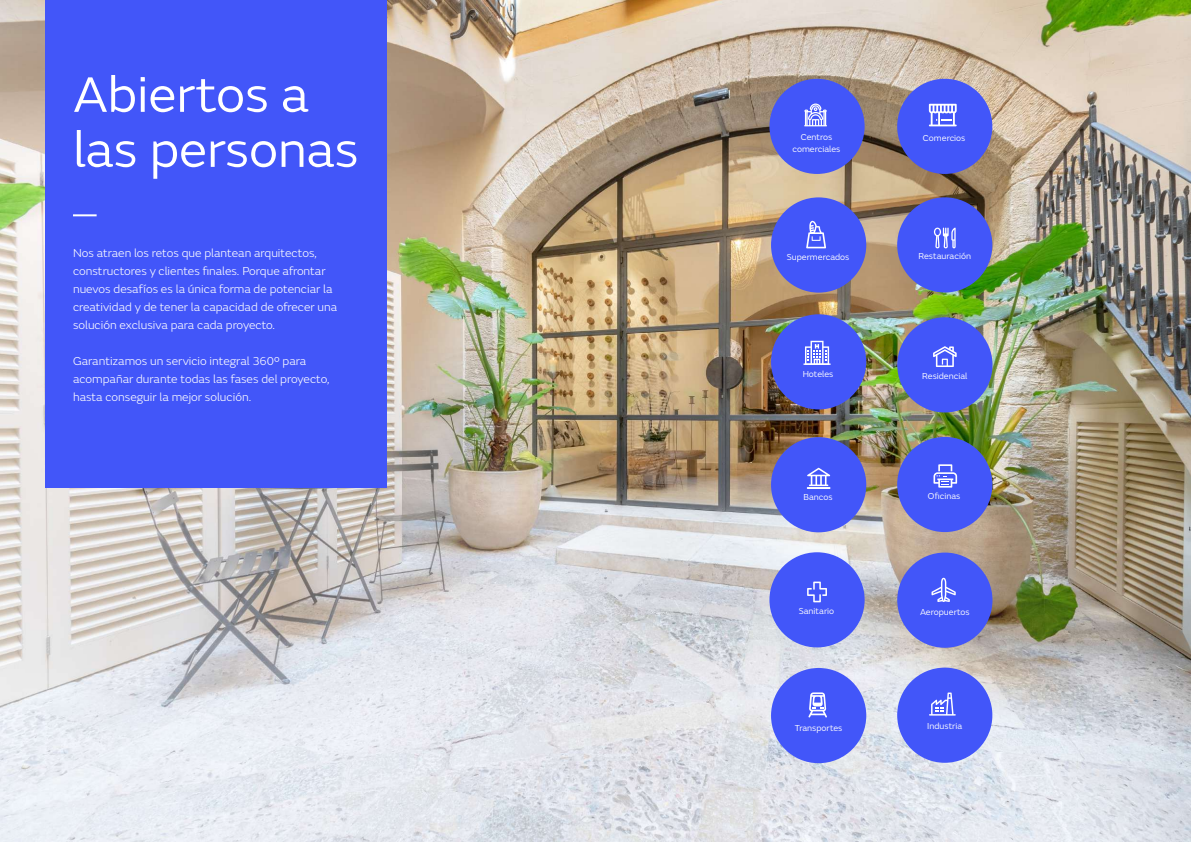
<style>
.page{position:relative;width:1191px;height:842px;background:#fff}
.page>*{position:absolute;margin:0;border:0;box-sizing:border-box;transform-origin:0 0}
.t1{font:52px/55px "FS Emeric";color:#fff}
.t2{font:300 12px/18px "FS Emeric";color:#fff}
.t3{font:9px/11.4px "FS Emeric";color:#fff;text-align:center}
</style>
<div class="page">
<img style="left:0;top:0;width:1191px;height:842px">
<div style="left:45px;top:0;width:342px;height:488px;background:#4256f9"></div>
<hr style="left:73px;top:214px;width:24px;height:2px;background:#fff">
<div style="left:771px;top:197px;width:95px;height:96px;background:#4256f9;border-radius:50%"></div>
<div style="left:897px;top:317px;width:95px;height:95px;background:#4256f9;border-radius:50%"></div>
<svg style="left:933px;top:346px;width:23px;height:21px"></svg>
<div style="left:771px;top:437px;width:95px;height:95px;background:#4256f9;border-radius:50%"></div>
<svg style="left:807px;top:468px;width:23px;height:18px"></svg>
<hr style="left:807px;top:487px;width:23px;height:2px;background:#fff">
<div style="left:897px;top:552px;width:95px;height:96px;background:#4256f9;border-radius:50%"></div>
<div style="left:771px;top:668px;width:95px;height:95px;background:#4256f9;border-radius:50%"></div>
<div style="left:769px;top:79px;width:95px;height:95px;background:#4256f9;border-radius:50%"></div>
<svg style="left:804px;top:104px;width:23px;height:22px"></svg>
<div style="left:897px;top:79px;width:95px;height:95px;background:#4256f9;border-radius:50%"></div>
<div style="left:897px;top:197px;width:95px;height:95px;background:#4256f9;border-radius:50%"></div>
<svg style="left:934px;top:228px;width:21px;height:20px"></svg>
<div style="left:771px;top:314px;width:95px;height:95px;background:#4256f9;border-radius:50%"></div>
<div style="left:897px;top:437px;width:95px;height:95px;background:#4256f9;border-radius:50%"></div>
<div style="left:769px;top:552px;width:95px;height:95px;background:#4256f9;border-radius:50%"></div>
<svg style="left:807px;top:582px;width:20px;height:20px"></svg>
<div style="left:897px;top:668px;width:95px;height:95px;background:#4256f9;border-radius:50%"></div>
<svg style="left:933px;top:464px;width:24px;height:24px"></svg>
<svg style="left:929px;top:104px;width:27px;height:22px"></svg>
<svg style="left:805px;top:341px;width:24px;height:22px"></svg>
<hr style="left:803px;top:363px;width:27px;height:2px;background:#fff">
<svg style="left:808px;top:692px;width:19px;height:25px"></svg>
<svg style="left:929px;top:692px;width:26px;height:23px"></svg>
<svg style="left:931px;top:578px;width:24px;height:24px"></svg>
<svg style="left:806px;top:221px;width:20px;height:27px"></svg>
<h1 class="t1" style="left:73px;top:64px;width:287px">Abiertos a las personas</h1>
<p class="t2" style="left:73px;top:243px;width:266px">Nos atraen los retos que plantean arquitectos, constructores y clientes finales. Porque afrontar nuevos desafíos es la única forma de potenciar la creatividad y de tener la capacidad de ofrecer una solución exclusiva para cada proyecto.</p>
<p class="t2" style="left:73px;top:351px;width:258px">Garantizamos un servicio integral 360º para acompañar durante todas las fases del proyecto, hasta conseguir la mejor solución.</p>
<p class="t3" style="left:792px;top:131px;width:49px">Centros comerciales</p>
<p class="t3" style="left:923px;top:132px;width:44px">Comercios</p>
<p class="t3" style="left:786px;top:251px;width:64px">Supermercados</p>
<p class="t3" style="left:918px;top:250px;width:54px">Restauración</p>
<p class="t3" style="left:802px;top:368px;width:32px">Hoteles</p>
<p class="t3" style="left:922px;top:370px;width:47px">Residencial</p>
<p class="t3" style="left:803px;top:491px;width:31px">Bancos</p>
<p class="t3" style="left:928px;top:490px;width:34px">Oficinas</p>
<p class="t3" style="left:798px;top:605px;width:37px">Sanitario</p>
<p class="t3" style="left:920px;top:606px;width:51px">Aeropuertos</p>
<p class="t3" style="left:795px;top:721px;width:49px">Transportes</p>
<p class="t3" style="left:927px;top:720px;width:37px">Industria</p>
</div>
